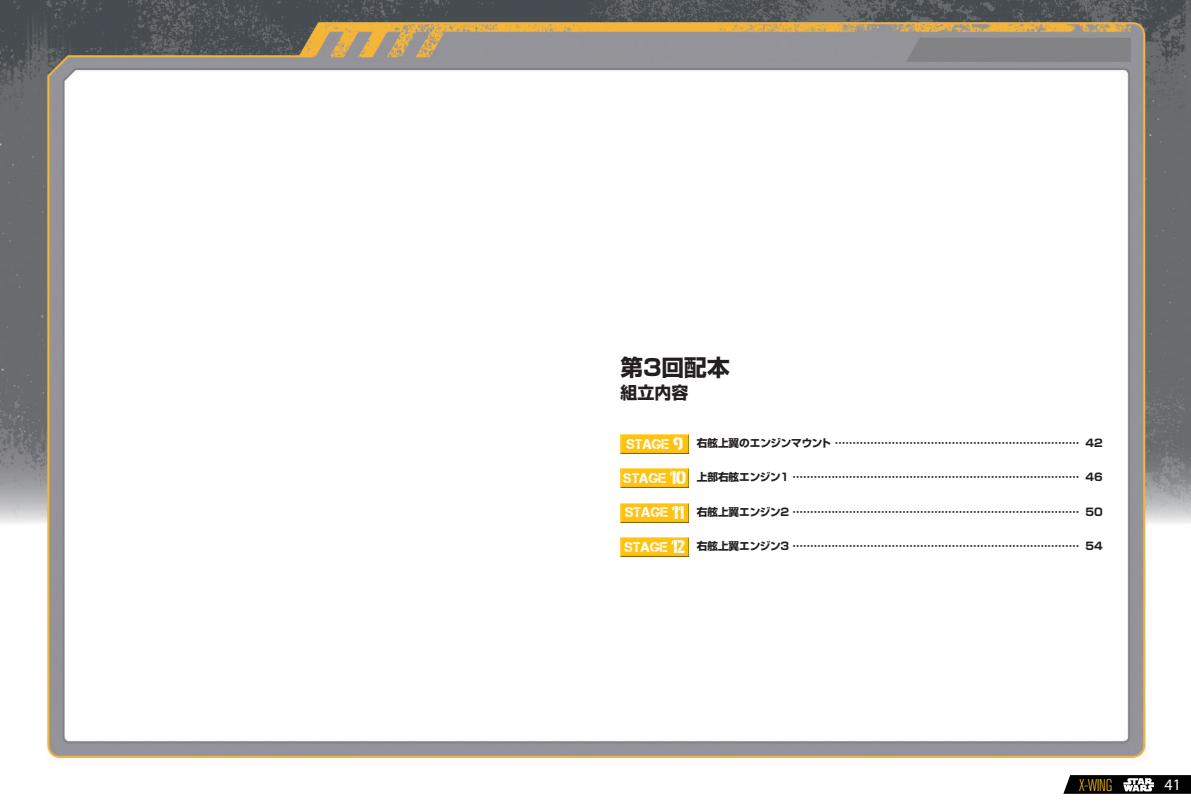
<style>
.page{position:relative;width:1191px;height:808px;background:#fff}
.page>*{position:absolute;margin:0;border:0;box-sizing:border-box;transform-origin:0 0}
.t1{font:700 22.7px "Shin Go Pro";color:#231f20}
.t2{font:300 condensed 17px "Akzidenz Grotesk BE";color:#fec210}
.t3{font:700 17px "Shin Go Pro";color:#231f20}
.t4{font:16px "Myriad Pro";color:#fff}
.t5{font:14.2px "Captureit";color:#fff}
.t6{font:700 10.6px "Shin Go Pro";color:#231f20}
.t7{font:700 10.6px "Shin Go Pro";letter-spacing:-.02em;color:#231f20}
.s1{font-size:18.4px}
</style>
<div class="page">
<img style="left:0;top:0;width:1191px;height:761px">
<div style="left:619px;top:432px;width:71px;height:22px;background:#fff"></div>
<div style="left:620px;top:433px;width:70px;height:21px;background:#231f20;opacity:.75"></div>
<div style="left:619px;top:467px;width:71px;height:22px;background:#fff"></div>
<div style="left:620px;top:467px;width:70px;height:22px;background:#231f20;opacity:.75"></div>
<div style="left:619px;top:501px;width:71px;height:22px;background:#fff"></div>
<div style="left:620px;top:502px;width:70px;height:21px;background:#231f20;opacity:.75"></div>
<div style="left:619px;top:535px;width:71px;height:22px;background:#fff"></div>
<div style="left:620px;top:536px;width:70px;height:21px;background:#231f20;opacity:.75"></div>
<svg style="left:1063px;top:775px;width:128px;height:19px;background:#282828"></svg>
<h1 class="t1" style="left:620px;top:349px;width:111px">第3回配本</h1>
<h2 class="t3" style="left:620px;top:379px;width:70px">組立内容</h2>
<h3 class="t5" style="left:626px;top:436px;width:58px">STAGE <span class="s1">9</span></h3>
<h3 class="t5" style="left:623px;top:470px;width:65px">STAGE <span class="s1">10</span></h3>
<h3 class="t5" style="left:625px;top:504px;width:61px">STAGE <span class="s1">11</span></h3>
<h3 class="t5" style="left:624px;top:539px;width:62px">STAGE <span class="s1">12</span></h3>
<p class="t7" style="left:696px;top:434px;width:407px">右舷上翼のエンジンマウント……………………………………………………………… 42</p>
<p class="t6" style="left:696px;top:469px;width:407px">上部右舷エンジン1………………………………………………………………………… 46</p>
<p class="t6" style="left:696px;top:503px;width:407px">右舷上翼エンジン2………………………………………………………………………… 50</p>
<p class="t6" style="left:696px;top:538px;width:407px">右舷上翼エンジン3………………………………………………………………………… 54</p>
<h2 class="t2" style="left:1079px;top:776px;width:35px">X-WING</h2>
<h3 class="t4" style="left:1164px;top:775px;width:18px">41</h3>
</div>
